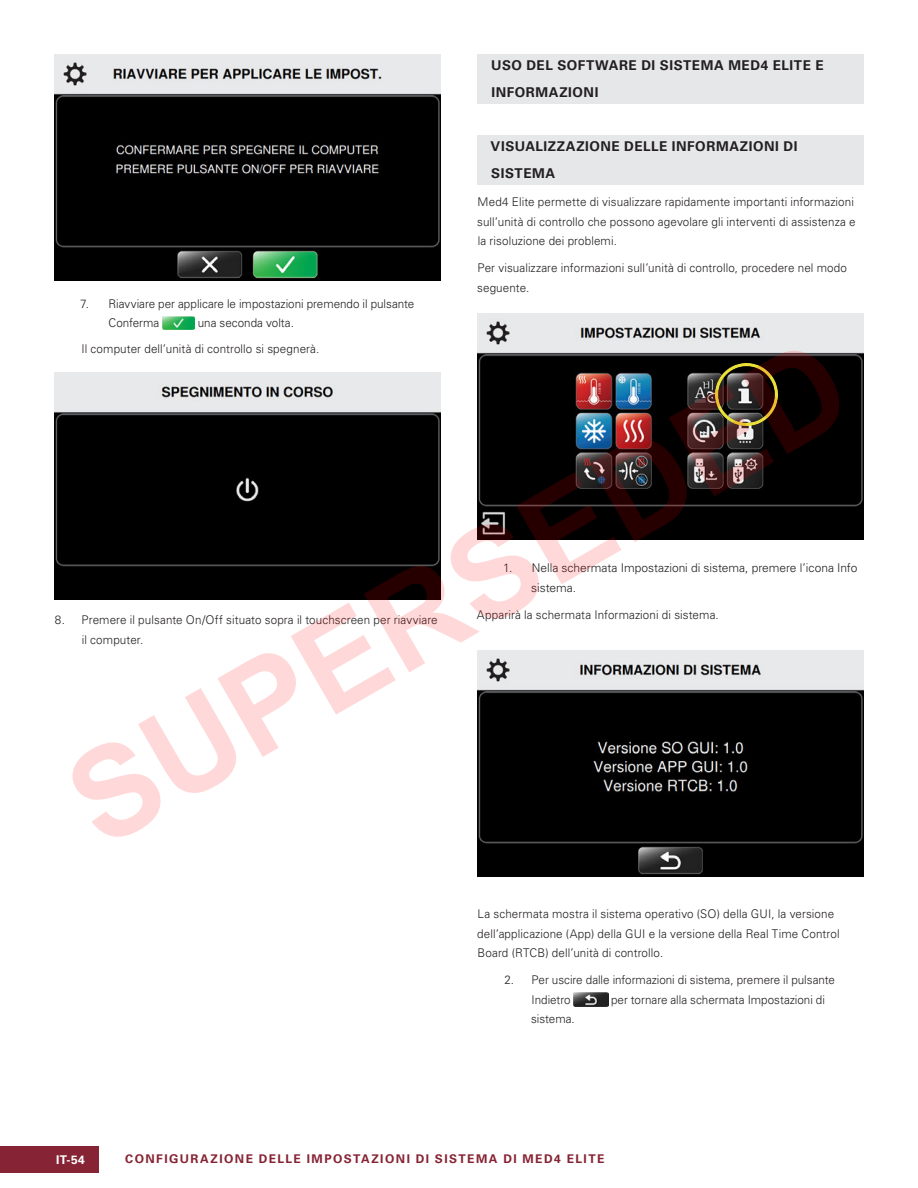
<style>
.page{position:relative;width:918px;height:1188px;background:#fff}
.page>*{position:absolute;margin:0;border:0;box-sizing:border-box;transform-origin:0 0}
.t1{font:700 126.75px "Arial";color:rgb(255 0 0/.15)}
.Heading_2{font:700 13.5px/27px "Univers LT Std";letter-spacing:.04em;color:#231f20}
.Body_Text{font:300 12px/19.5px "Univers LT Std";letter-spacing:.005em;color:#231f20}
.t2{font:700 12px "Univers LT Std";letter-spacing:.12em;color:#862334}
.Body_Text_3{font:300 12px "Univers LT Std";letter-spacing:.01em;color:#231f20}
.t3{font:700 12px "Univers LT Std";color:#fff}
</style>
<div class="page">
<div style="left:0;top:1146px;width:98px;height:27px;background:#862334"></div>
<img style="left:54px;top:54px;width:387px;height:227px">
<img style="left:162px;top:317px;width:33px;height:13px">
<img style="left:54px;top:373px;width:387px;height:226px">
<div style="left:477px;top:54px;width:387px;height:50px;background:#e6e7e9"></div>
<div style="left:477px;top:135px;width:387px;height:49px;background:#e6e7e9"></div>
<img style="left:477px;top:650px;width:387px;height:227px">
<img style="left:574px;top:993px;width:34px;height:14px">
<img style="left:477px;top:313px;width:387px;height:227px">
<img style="left:716px;top:364px;width:61px;height:61px">
<p class="Heading_2" style="left:491px;top:52px;width:334px">USO DEL SOFTWARE DI SISTEMA MED4 ELITE E<br>INFORMAZIONI</p>
<p class="Heading_2" style="left:491px;top:133px;width:308px">VISUALIZZAZIONE DELLE INFORMAZIONI DI<br>SISTEMA</p>
<p class="Body_Text" style="left:477px;top:192px;width:380px">Med4 Elite permette di visualizzare rapidamente importanti informazioni sull’unità di controllo che possono agevolare gli interventi di assistenza e la risoluzione dei problemi.</p>
<p class="Body_Text" style="left:477px;top:258px;width:371px">Per visualizzare informazioni sull’unità di controllo, procedere nel modo seguente.</p>
<p class="Body_Text" style="left:108px;top:294px;width:307px;text-indent:-28px">7. Riavviare per applicare le impostazioni premendo il pulsante<br>Conferma</p>
<p class="Body_Text" style="left:198px;top:313px;width:98px">una seconda volta.</p>
<p class="Body_Text_3" style="left:81px;top:341px;width:240px">Il computer dell’unità di controllo si spegnerà.</p>
<h1 class="t1" style="left:35px;top:734px;width:875px;rotate:-30deg">SUPERSEDED</h1>
<p class="Body_Text" style="left:531px;top:558px;width:328px;text-indent:-28px">1. Nella schermata Impostazioni di sistema, premere l’icona Info sistema.</p>
<p class="Body_Text" style="left:477px;top:605px;width:243px">Apparirà la schermata Informazioni di sistema.</p>
<p class="Body_Text" style="left:82px;top:610px;width:357px;text-indent:-27px">8. Premere il pulsante On/Off situato sopra il touchscreen per riavviare il computer.</p>
<p class="Body_Text" style="left:477px;top:904px;width:364px">La schermata mostra il sistema operativo (SO) della GUI, la versione dell’applicazione (App) della GUI e la versione della Real Time Control<br>Board (RTCB) dell’unità di controllo.</p>
<p class="Body_Text" style="left:531px;top:970px;width:305px;text-indent:-27px">2. Per uscire dalle informazioni di sistema, premere il pulsante<br>Indietro</p>
<p class="Body_Text" style="left:611px;top:990px;width:215px">per tornare alla schermata Impostazioni di</p>
<p class="Body_Text" style="left:531px;top:1009px;width:45px">sistema.</p>
<p class="t3" style="left:56px;top:1153px;width:30px">IT-54</p>
<p class="t2" style="left:125px;top:1152px;width:481px">CONFIGURAZIONE DELLE IMPOSTAZIONI DI SISTEMA DI MED4 ELITE</p>
</div>
